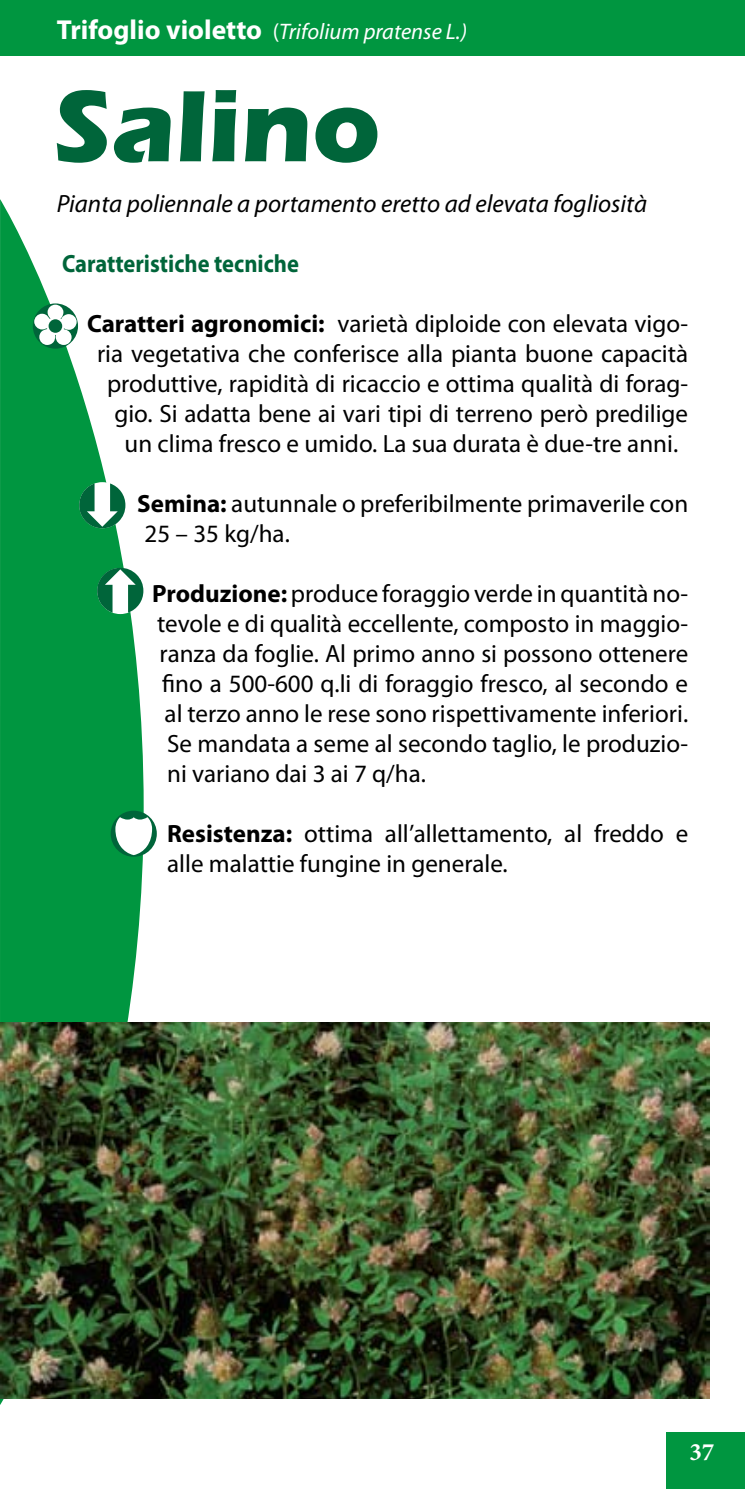
<style>
.page{position:relative;width:745px;height:1489px;background:#fff}
.page>*{position:absolute;margin:0;border:0;box-sizing:border-box;transform-origin:0 0}
.t1{font:25px/30px "Myriad Pro";color:#000}
.t2{font:italic 25px "Myriad Pro";color:#000}
.t3{font:700 25px "Myriad Pro";color:#00653a;scale:.9 1}
.t4{font:700 25px "Minion Pro";color:#fff}
.t5{font:italic 22.5px "Myriad Pro";color:#fff}
.s1{font-weight:700;font-style:normal;font-size:27.5px}
.s2{font-style:normal}
.s3{font-weight:700}
</style>
<div class="page">
<svg style="left:0;top:199px;width:144px;height:1205px;fill:#009640"></svg>
<div style="left:33px;top:303px;width:45px;height:45px;background:#00653a;border-radius:50%"></div>
<svg style="left:34px;top:304px;width:43px;height:41px"></svg>
<svg style="left:79px;top:483px;width:46px;height:45px"></svg>
<svg style="left:97px;top:568px;width:46px;height:44px"></svg>
<div style="left:111px;top:810px;width:46px;height:46px;background:#00653a;border-radius:50%"></div>
<svg style="left:115px;top:817px;width:37px;height:38px"></svg>
<svg style="left:57px;top:90px;width:320px;height:73px"></svg>
<div style="left:0;top:0;width:744px;height:55px;background:#009640"></div>
<img style="left:0;top:1022px;width:709px;height:376px">
<div style="left:666px;top:1431px;width:78px;height:57px;background:#009640"></div>
<p class="t5" style="left:57px;top:17px;width:411px"><span class="s1">Trifoglio violetto</span> <span class="s2">(</span>Trifolium pratense L.)</p>
<p class="t2" style="left:57px;top:188px;width:591px">Pianta poliennale a portamento eretto ad elevata fogliosità</p>
<p class="t3" style="left:62px;top:247px;width:265px">Caratteristiche tecniche</p>
<p class="t1" style="left:87px;top:308px;width:602px"><span class="s3">Caratteri agronomici:</span> varietà diploide con elevata vigo-</p>
<p class="t1" style="left:97px;top:338px;width:592px">ria vegetativa che conferisce alla pianta buone capacità</p>
<p class="t1" style="left:107px;top:368px;width:582px">produttive, rapidità di ricaccio e ottima qualità di forag-</p>
<p class="t1" style="left:114px;top:398px;width:574px">gio. Si adatta bene ai vari tipi di terreno però predilige</p>
<p class="t1" style="left:124px;top:428px;width:554px">un clima fresco e umido. La sua durata è due-tre anni.</p>
<p class="t1" style="left:144px;top:488px;width:545px;text-indent:-8px"><span class="s3">Semina:</span> autunnale o preferibilmente primaverile con<br>25 – 35 kg/ha.</p>
<p class="t1" style="left:152px;top:578px;width:537px"><span class="s3">Produzione:</span> produce foraggio verde in quantità no-</p>
<p class="t1" style="left:157px;top:608px;width:532px">tevole e di qualità eccellente, composto in maggio-</p>
<p class="t1" style="left:159px;top:638px;width:529px">ranza da foglie. Al primo anno si possono ottenere</p>
<p class="t1" style="left:162px;top:668px;width:527px">fino a 500-600 q.li di foraggio fresco, al secondo e</p>
<p class="t1" style="left:164px;top:698px;width:524px">al terzo anno le rese sono rispettivamente inferiori.</p>
<p class="t1" style="left:167px;top:728px;width:522px">Se mandata a seme al secondo taglio, le produzio-</p>
<p class="t1" style="left:167px;top:758px;width:260px">ni variano dai 3 ai 7 q/ha.</p>
<p class="t1" style="left:167px;top:818px;width:522px"><span class="s3">Resistenza:</span> ottima all’allettamento, al freddo e alle malattie fungine in generale.</p>
<p class="t4" style="left:689px;top:1433px;width:26px">37</p>
</div>
